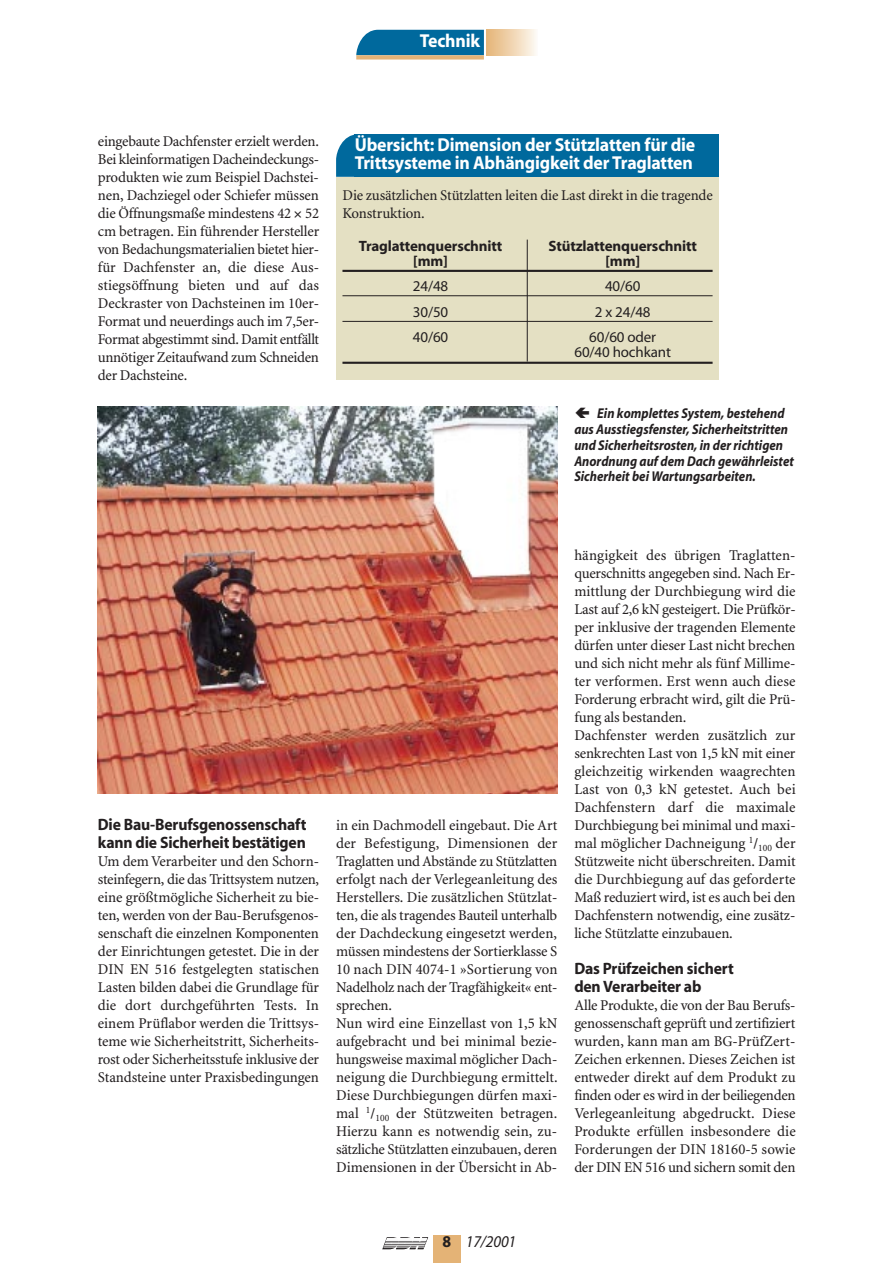
<style>
.page{position:relative;width:893px;height:1263px;background:#fff}
.page>*{position:absolute;margin:0;border:0;box-sizing:border-box;transform-origin:0 0}
.t1{font:700 18.75px/18px "RM Myriad";letter-spacing:-.01em;color:#fff;scale:.95 1}
.t2{font:700 16.5px/18px "RM Myriad";letter-spacing:-.01em;color:#231f20;scale:.95 1}
.t3{font:italic 16.5px "RM Myriad";letter-spacing:-.01em;color:#231f20;scale:.95 1}
.t4{font:15px/18px "RM Minion Mager";letter-spacing:-.005em;color:#231f20;text-align:justify}
.t5{font:700 15px "RM Myriad";letter-spacing:-.01em;color:#231f20}
.t6{font:15px/15px "RM Myriad Mager";letter-spacing:-.01em;color:#231f20;text-align:center}
.t7{font:italic 700 14.25px/15.9px "RM Myriad";color:#231f20;scale:.9 1}
.s1{font-family:"Sonderzeichen";font-weight:400;font-style:normal}
.s2{font-weight:700;font-style:normal}
</style>
<div class="page">
<div style="left:433px;top:1235px;width:27px;height:28px;background:#e4b376"></div>
<svg style="left:383px;top:1238px;width:44px;height:11px"></svg>
<hr style="left:387px;top:1238px;width:40px;height:1px;background:#fff">
<hr style="left:386px;top:1239px;width:41px;height:1px;background:#fff">
<hr style="left:386px;top:1240px;width:40px;height:1px;background:#fff">
<hr style="left:385px;top:1242px;width:41px;height:1px;background:#fff">
<hr style="left:385px;top:1243px;width:40px;height:1px;background:#fff">
<hr style="left:384px;top:1245px;width:40px;height:1px;background:#fff">
<hr style="left:383px;top:1247px;width:41px;height:1px;background:#fff">
<svg style="left:356px;top:30px;width:180px;height:25px"></svg>
<div style="left:356px;top:55px;width:128px;height:5px;background:#e4b376"></div>
<img style="left:98px;top:407px;width:459px;height:387px">
<div style="left:336px;top:177px;width:383px;height:203px;background:#e4e0c3"></div>
<hr style="left:342px;top:270px;width:370px;height:2px;background:#231f20">
<hr style="left:342px;top:295px;width:370px;height:1px;background:#231f20">
<hr style="left:342px;top:321px;width:370px;height:1px;background:#231f20">
<hr style="left:342px;top:362px;width:370px;height:2px;background:#231f20">
<svg style="left:336px;top:134px;width:19px;height:43px"></svg>
<div style="left:355px;top:134px;width:364px;height:43px;background:#00699d"></div>
<hr style="left:527px;top:240px;width:1px;height:122px;background:#231f20">
<p class="t1" style="left:419px;top:33px;width:65px">Technik</p>
<p class="t4" style="left:98px;top:133px;width:223px">eingebaute Dachfenster erzielt werden.<br>Bei kleinformatigen Dacheindeckungs&shy;produkten wie zum Beispiel Dachstei&shy;nen, Dachziegel oder Schiefer müssen die Öffnungsmaße mindestens 42 52 cm betragen. Ein führender Hersteller von Bedachungsmaterialien bietet hier&shy;für Dachfenster an, die diese Aus&shy;stiegsöffnung bieten und auf das Deckraster von Dachsteinen im 10er-Format und neuerdings auch im 7,5er-Format abgestimmt sind. Damit entfällt unnötiger Zeitaufwand zum Schneiden der Dachsteine.</p>
<p class="t1" style="left:355px;top:138px;width:360px">Übersicht: Dimension der Stützlatten für die<br>Trittsysteme in Abhängigkeit der Traglatten</p>
<p class="t4" style="left:342px;top:187px;width:372px">Die zusätzlichen Stützlatten leiten die Last direkt in die tragende<br>Konstruktion.</p>
<p class="t5" style="left:359px;top:240px;width:145px">Traglattenquerschnitt</p>
<p class="t5" style="left:548px;top:240px;width:150px">Stützlattenquerschnitt</p>
<p class="t5" style="left:413px;top:255px;width:36px">[mm]</p>
<p class="t5" style="left:605px;top:255px;width:36px">[mm]</p>
<p class="t6" style="left:413px;top:280px;width:37px">24/48</p>
<p class="t6" style="left:605px;top:280px;width:37px">40/60</p>
<p class="t6" style="left:413px;top:306px;width:37px">30/50</p>
<p class="t6" style="left:595px;top:306px;width:57px">2 x 24/48</p>
<p class="t6" style="left:413px;top:331px;width:37px">40/60</p>
<p class="t6" style="left:574px;top:331px;width:98px">60/60 oder<br>60/40 hochkant</p>
<p class="t7" style="left:574px;top:406px;width:245px"><span class="s1">a</span> Ein komplettes System, bestehend aus Ausstiegsfenster, Sicherheitstritten und Sicherheitsrosten, in der richtigen Anordnung auf dem Dach gewährleistet Sicherheit bei Wartungsarbeiten.</p>
<p class="t2" style="left:98px;top:817px;width:221px">Die Bau-Berufsgenossenschaft kann die Sicherheit bestätigen</p>
<p class="t4" style="left:98px;top:853px;width:223px">Um dem Verarbeiter und den Schorn&shy;steinfegern, die das Trittsystem nutzen, eine größtmögliche Sicherheit zu bie&shy;ten, werden von der Bau-Berufsgenos&shy;senschaft die einzelnen Komponenten der Einrichtungen getestet. Die in der DIN EN 516 festgelegten statischen Lasten bilden dabei die Grundlage für die dort durchgeführten Tests. In einem Prüflabor werden die Trittsys&shy;teme wie Sicherheitstritt, Sicherheits&shy;rost oder Sicherheitsstufe inklusive der Standsteine unter Praxisbedingungen</p>
<p class="t4" style="left:336px;top:817px;width:223px;text-align:left">in ein Dachmodell eingebaut. Die Art der Befestigung, Dimensionen der Traglatten und Abstände zu Stützlatten erfolgt nach der Verlegeanleitung des Herstellers. Die zusätzlichen Stützlat&shy;ten, die als tragendes Bauteil unterhalb der Dachdeckung eingesetzt werden, müssen mindestens der Sortierklasse S 10 nach DIN 4074-1 »Sortierung von Nadelholz nach der Tragfähigkeit« ent&shy;sprechen.<br>Nun wird eine Einzellast von 1,5 kN aufgebracht und bei minimal bezie&shy;hungsweise maximal möglicher Dach&shy;neigung die Durchbiegung ermittelt.<br>Diese Durchbiegungen dürfen maxi&shy;mal <sup>1</sup>/<sub>100</sub> der Stützweiten betragen.<br>Hierzu kann es notwendig sein, zu&shy;sätzliche Stützlatten einzubauen, deren Dimensionen in der Übersicht in Ab-</p>
<p class="t4" style="left:574px;top:547px;width:223px;text-align:left">hängigkeit des übrigen Traglatten&shy;querschnitts angegeben sind. Nach Er&shy;mittlung der Durchbiegung wird die Last auf 2,6 kN gesteigert. Die Prüfkör&shy;per inklusive der tragenden Elemente dürfen unter dieser Last nicht brechen und sich nicht mehr als fünf Millime&shy;ter verformen. Erst wenn auch diese Forderung erbracht wird, gilt die Prü&shy;fung als bestanden.<br>Dachfenster werden zusätzlich zur senkrechten Last von 1,5 kN mit einer gleichzeitig wirkenden waagrechten Last von 0,3 kN getestet. Auch bei Dachfenstern darf die maximale Durchbiegung bei minimal und maxi&shy;mal möglicher Dachneigung <sup>1</sup>/<sub>100</sub> der Stützweite nicht überschreiten. Damit die Durchbiegung auf das geforderte Maß reduziert wird, ist es auch bei den Dachfenstern notwendig, eine zusätz&shy;liche Stützlatte einzubauen.</p>
<p class="t2" style="left:574px;top:961px;width:169px">Das Prüfzeichen sichert den Verarbeiter ab</p>
<p class="t4" style="left:574px;top:997px;width:223px">Alle Produkte, die von der Bau Berufs&shy;genossenschaft geprüft und zertifiziert wurden, kann man am BG-PrüfZert-Zeichen erkennen. Dieses Zeichen ist entweder direkt auf dem Produkt zu finden oder es wird in der beiliegenden Verlegeanleitung abgedruckt. Diese Produkte erfüllen insbesondere die Forderungen der DIN 18160-5 sowie der DIN EN 516 und sichern somit den</p>
<p class="t3" style="left:442px;top:1235px;width:79px"><span class="s2">8</span> 17/2001</p>
</div>
